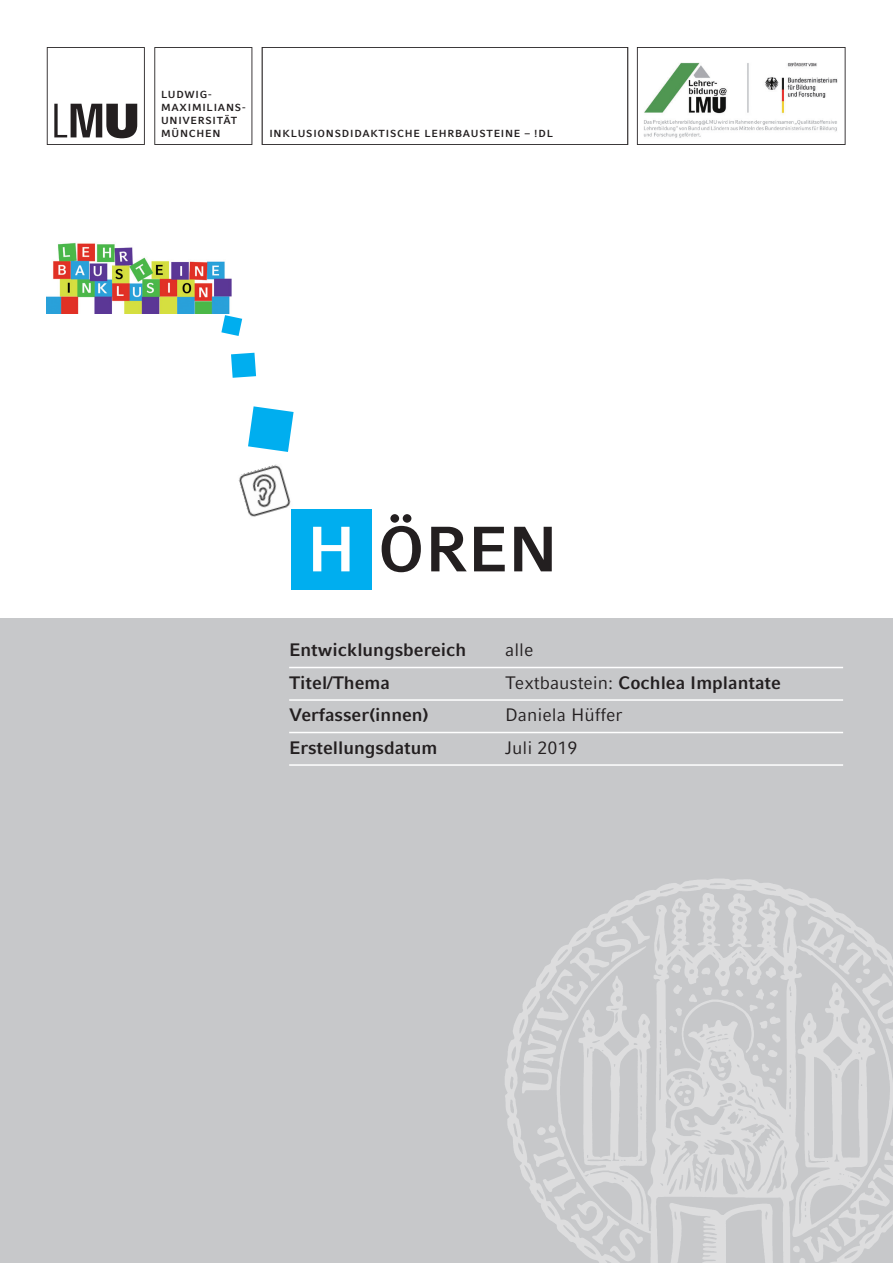
<style>
.page{position:relative;width:893px;height:1263px;background:#fff}
.page>*{position:absolute;margin:0;border:0;box-sizing:border-box;transform-origin:0 0}
.t1{font:700 63.75px "LMU Compatil Fact";color:#231f20}
.t2{font:700 18px "LMU Compatil Fact";color:#231f20}
.t3{font:18px "LMU Compatil Fact";color:#231f20}
.t4{font:700 10.2px/13.2px "LMU Compatil Fact";letter-spacing:.075em;color:#231f20}
.s1{color:#fff}
.s2{font-weight:400}
</style>
<div class="page">
<div style="left:0;top:619px;width:893px;height:644px;background:#c7c8ca"></div>
<svg style="left:154px;top:47px;width:98px;height:98px"></svg>
<svg style="left:637px;top:47px;width:208px;height:98px"></svg>
<svg style="left:262px;top:47px;width:366px;height:98px"></svg>
<svg style="left:47px;top:47px;width:98px;height:98px"></svg>
<img style="left:643px;top:62px;width:199px;height:80px">
<img style="left:505px;top:879px;width:388px;height:384px">
<hr style="left:289px;top:667px;width:554px;height:1px;background:#fff">
<hr style="left:289px;top:699px;width:554px;height:2px;background:#fff">
<hr style="left:289px;top:732px;width:554px;height:1px;background:#fff">
<hr style="left:289px;top:764px;width:554px;height:2px;background:#fff">
<img style="left:47px;top:243px;width:185px;height:70px">
<div style="left:291px;top:509px;width:81px;height:80px;background:#00aeef"></div>
<svg style="left:248px;top:406px;width:46px;height:46px"></svg>
<svg style="left:231px;top:353px;width:25px;height:25px"></svg>
<svg style="left:221px;top:315px;width:21px;height:21px"></svg>
<img style="left:238px;top:464px;width:53px;height:53px">
<p class="t4" style="left:161px;top:88px;width:86px">LUDWIG-<br>MAXIMILIANS-<br>UNIVERSITÄT<br>MÜNCHEN</p>
<p class="t4" style="left:269px;top:127px;width:285px">INKLUSIONSDIDAKTISCHE LEHRBAUSTEINE – !DL</p>
<p class="t1" style="left:307px;top:512px;width:253px"><span class="s1">H</span> ÖREN</p>
<p class="t2" style="left:289px;top:639px;width:179px">Entwicklungsbereich</p>
<p class="t3" style="left:505px;top:639px;width:30px">alle</p>
<p class="t2" style="left:289px;top:672px;width:102px">Titel/Thema</p>
<p class="t2" style="left:505px;top:672px;width:277px"><span class="s2">Textbaustein:</span> Cochlea Implantate</p>
<p class="t2" style="left:289px;top:704px;width:141px">Verfasser(innen)</p>
<p class="t3" style="left:505px;top:704px;width:119px">Daniela Hüffer</p>
<p class="t2" style="left:289px;top:737px;width:150px">Erstellungsdatum</p>
<p class="t3" style="left:505px;top:737px;width:74px">Juli 2019</p>
</div>
